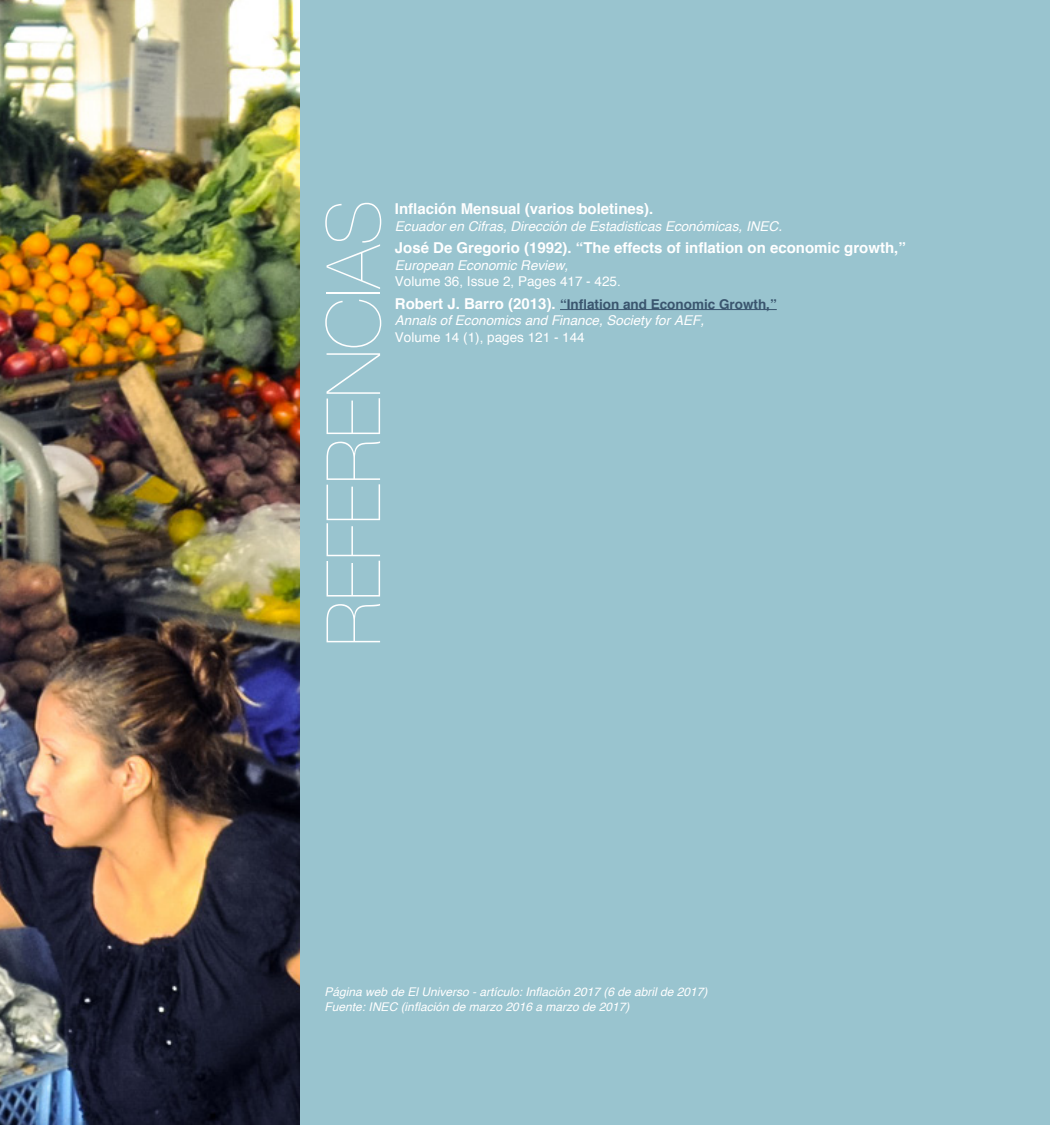
<style>
.page{position:relative;width:1050px;height:1125px;background:#99c4cf}
.page>*{position:absolute;margin:0;border:0;box-sizing:border-box;transform-origin:0 0}
.t1{font:200 75px "Helvetica Neue";color:#fff}
.bibliografia{font:700 15px "Helvetica";color:#fff}
.bibliografia-2{font:italic 13.5px "Helvetica";color:#fff}
.bibliografia-3{font:13.5px "Helvetica";color:#fff}
.bibliografia-4{font:700 13.5px "Helvetica";color:#3a556e}
.APA{font:italic 12px "Helvetica";color:#fff}
.s1{font-size:15px;color:#fff}
</style>
<div class="page">
<img style="left:0;top:0;width:300px;height:1125px">
<hr style="left:560px;top:309px;width:217px;height:1px;background:#3a556e">
<h1 class="t1" style="left:295px;top:646px;width:449px;rotate:-90deg">REFERENCIAS</h1>
<p class="bibliografia" style="left:395px;top:197px;width:260px">Inflación Mensual (varios boletines).</p>
<p class="bibliografia-2" style="left:395px;top:215px;width:389px">Ecuador en Cifras, Dirección de Estadisticas Económicas, INEC.</p>
<p class="bibliografia" style="left:395px;top:236px;width:512px">José De Gregorio (1992). “The effects of inflation on economic growth,”</p>
<p class="bibliografia-2" style="left:395px;top:254px;width:175px">European Economic Review,</p>
<p class="bibliografia-3" style="left:395px;top:271px;width:227px">Volume 36, Issue 2, Pages 417 - 425.</p>
<p class="bibliografia-4" style="left:395px;top:293px;width:383px"><span class="s1">Robert J. Barro (2013).</span> “Inflation and Economic Growth,”</p>
<p class="bibliografia-2" style="left:395px;top:310px;width:311px">Annals of Economics and Finance, Society for AEF,</p>
<p class="bibliografia-3" style="left:395px;top:326px;width:191px">Volume 14 (1), pages 121 - 144</p>
<p class="APA" style="left:325px;top:982px;width:384px">Página web de El Universo - artículo: Inflación 2017 (6 de abril de 2017)</p>
<p class="APA" style="left:325px;top:997px;width:306px">Fuente: INEC (inflación de marzo 2016 a marzo de 2017)</p>
</div>
